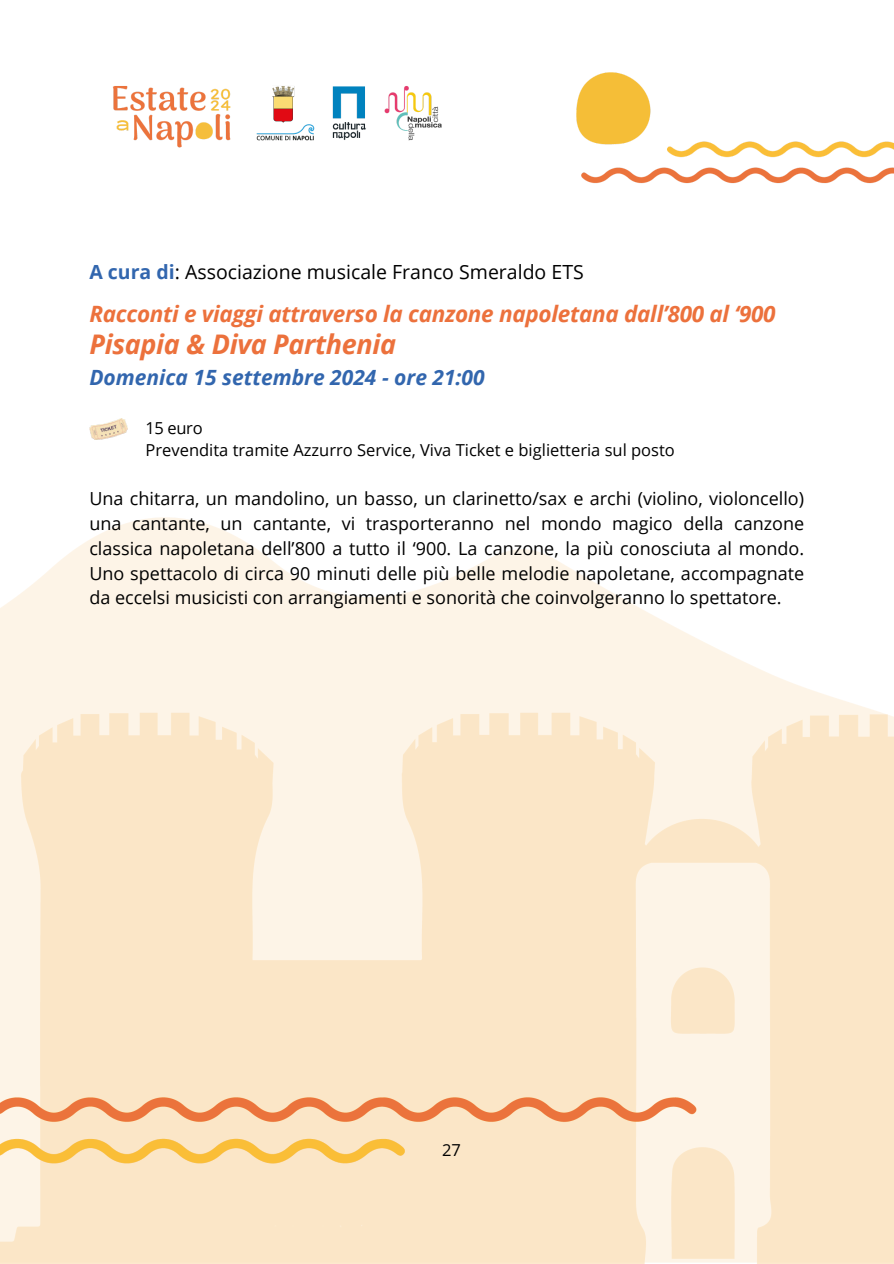
<style>
.page{position:relative;width:894px;height:1264px;background:#fff}
.page>*{position:absolute;margin:0;border:0;box-sizing:border-box;transform-origin:0 0}
.t1{font:italic 700 27px "Open Sans";letter-spacing:-.015em;color:#ec713c}
.t2{font:italic 700 22.5px "Open Sans";letter-spacing:-.015em;color:#ec713c}
.t3{font:italic 700 21px "Open Sans";color:#3266ae}
.t4{font:19.5px "Open Sans";color:#000}
.t5{font:18px/24.8px "Open Sans";color:#000;text-align:justify}
.t6{font:16.5px "Open Sans";color:#000}
.s1{font-weight:700;color:#3266ae}
</style>
<div class="page">
<img style="left:0;top:72px;width:893px;height:1191px">
<img style="left:89px;top:418px;width:39px;height:21px">
<p class="t4" style="left:89px;top:258px;width:496px"><span class="s1">A cura di</span>: Associazione musicale Franco Smeraldo ETS</p>
<p class="t2" style="left:89px;top:298px;width:687px">Racconti e viaggi attraverso la canzone napoletana dall’800 al ‘900</p>
<p class="t1" style="left:89px;top:325px;width:308px">Pisapia &amp; Diva Parthenia</p>
<h3 class="t3" style="left:89px;top:362px;width:397px">Domenica 15 settembre 2024 - ore 21:00</h3>
<h2 class="t6" style="left:145px;top:416px;width:59px">15 euro</h2>
<h1 class="t6" style="left:145px;top:438px;width:530px">Prevendita tramite Azzurro Service, Viva Ticket e biglietteria sul posto</h1>
<h2 class="t5" style="left:89px;top:486px;width:716px">Una chitarra, un mandolino, un basso, un clarinetto/sax e archi (violino, violoncello) una cantante, un cantante, vi trasporteranno nel mondo magico della canzone classica napoletana dell’800 a tutto il ‘900. La canzone, la più conosciuta al mondo.<br>Uno spettacolo di circa 90 minuti delle più belle melodie napoletane, accompagnate da eccelsi musicisti con arrangiamenti e sonorità che coinvolgeranno lo spettatore.</h2>
<p class="t6" style="left:442px;top:1138px;width:20px">27</p>
</div>
